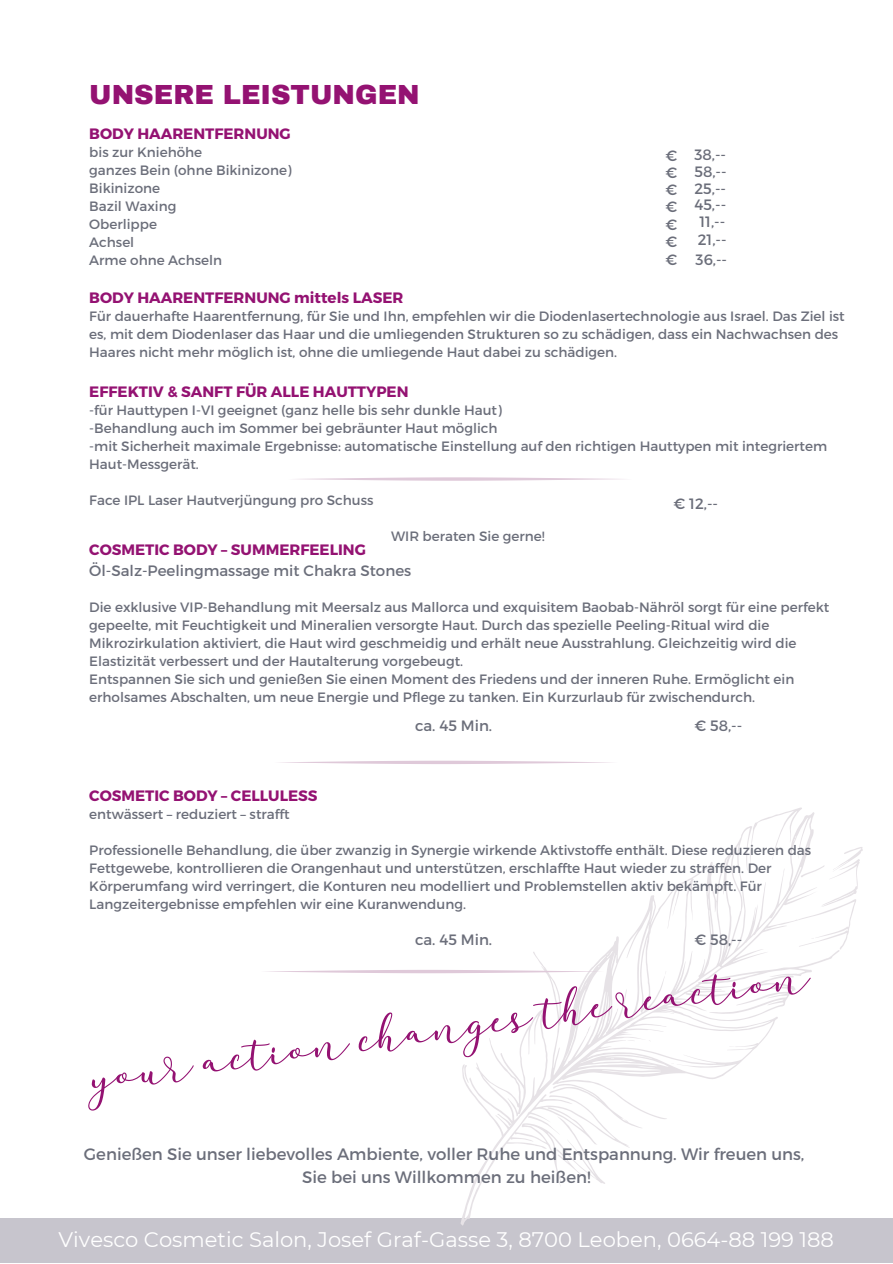
<style>
.page{position:relative;width:893px;height:1264px;background:#fff}
.page>*{position:absolute;margin:0;border:0;box-sizing:border-box;transform-origin:0 0}
.t1{font:54.6px "darloune";color:#941272}
.t2{font:900 27px "Archivo";color:#941272}
.t3{font:21px "Montserrat";color:#fff}
.t4{font:16.5px "Montserrat";color:#6b6e7a}
.t5{font:700 15px "Montserrat";color:#941272}
.t6{font:15px "Montserrat";color:#6b6e7a}
.t7{font:13.5px/18px "Montserrat";color:#6b6e7a}
</style>
<div class="page">
<div style="left:0;top:1217px;width:892px;height:45px;background:#c7c5cd"></div>
<svg style="left:460px;top:827px;width:396px;height:398px"></svg>
<svg style="left:556px;top:1149px;width:26px;height:26px"></svg>
<svg style="left:528px;top:1083px;width:114px;height:51px"></svg>
<svg style="left:497px;top:1113px;width:14px;height:12px"></svg>
<svg style="left:464px;top:1064px;width:4px;height:19px"></svg>
<svg style="left:749px;top:807px;width:114px;height:100px"></svg>
<svg style="left:280px;top:760px;width:331px;height:4px"></svg>
<svg style="left:266px;top:969px;width:338px;height:4px"></svg>
<svg style="left:297px;top:477px;width:326px;height:3px"></svg>
<p class="t2" style="left:89px;top:81px;width:332px">UNSERE LEISTUNGEN</p>
<p class="t5" style="left:89px;top:124px;width:203px">BODY HAARENTFERNUNG</p>
<p class="t7" style="left:89px;top:142px;width:114px">bis zur Kniehöhe</p>
<p class="t7" style="left:89px;top:160px;width:204px">ganzes Bein (ohne Bikinizone)</p>
<p class="t7" style="left:89px;top:178px;width:72px">Bikinizone</p>
<p class="t7" style="left:89px;top:196px;width:89px">Bazil Waxing</p>
<p class="t7" style="left:89px;top:214px;width:69px">Oberlippe</p>
<p class="t7" style="left:89px;top:232px;width:47px">Achsel</p>
<p class="t7" style="left:89px;top:250px;width:134px">Arme ohne Achseln</p>
<p class="t5" style="left:89px;top:288px;width:315px">BODY HAARENTFERNUNG mittels LASER</p>
<p class="t7" style="left:89px;top:306px;width:757px">Für dauerhafte Haarentfernung, für Sie und Ihn, empfehlen wir die Diodenlasertechnologie aus Israel. Das Ziel ist es, mit dem Diodenlaser das Haar und die umliegenden Strukturen so zu schädigen, dass ein Nachwachsen des<br>Haares nicht mehr möglich ist, ohne die umliegende Haut dabei zu schädigen.</p>
<p class="t5" style="left:89px;top:382px;width:321px">EFFEKTIV &amp; SANFT FÜR ALLE HAUTTYPEN</p>
<p class="t7" style="left:89px;top:401px;width:414px">-für Hauttypen I-VI geeignet (ganz helle bis sehr dunkle Haut)</p>
<p class="t7" style="left:89px;top:419px;width:410px">-Behandlung auch im Sommer bei gebräunter Haut möglich</p>
<p class="t7" style="left:89px;top:437px;width:739px">-mit Sicherheit maximale Ergebnisse: automatische Einstellung auf den richtigen Hauttypen mit integriertem<br>Haut-Messgerät.</p>
<p class="t7" style="left:89px;top:491px;width:286px">Face IPL Laser Hautverjüngung pro Schuss</p>
<p class="t7" style="left:391px;top:527px;width:155px">WIR beraten Sie gerne!</p>
<p class="t6" style="left:694px;top:145px;width:33px">38,--</p>
<p class="t6" style="left:694px;top:179px;width:33px">25,--</p>
<p class="t6" style="left:699px;top:212px;width:27px">11,--</p>
<p class="t6" style="left:697px;top:230px;width:30px">21,--</p>
<p class="t6" style="left:665px;top:146px;width:13px">€</p>
<p class="t6" style="left:665px;top:163px;width:13px">€</p>
<p class="t6" style="left:665px;top:180px;width:13px">€</p>
<p class="t6" style="left:665px;top:197px;width:13px">€</p>
<p class="t6" style="left:665px;top:214px;width:13px">€</p>
<p class="t6" style="left:665px;top:232px;width:13px">€</p>
<p class="t6" style="left:665px;top:250px;width:13px">€</p>
<p class="t6" style="left:694px;top:161px;width:34px">58,--</p>
<p class="t6" style="left:694px;top:195px;width:33px">45,--</p>
<p class="t6" style="left:695px;top:250px;width:33px">36,--</p>
<p class="t6" style="left:673px;top:493px;width:46px">€ 12,--</p>
<p class="t5" style="left:89px;top:540px;width:278px">COSMETIC BODY – SUMMERFEELING</p>
<p class="t6" style="left:89px;top:560px;width:323px">Öl-Salz-Peelingmassage mit Chakra Stones</p>
<p class="t7" style="left:89px;top:597px;width:741px">Die exklusive VIP-Behandlung mit Meersalz aus Mallorca und exquisitem Baobab-Nähröl sorgt für eine perfekt gepeelte, mit Feuchtigkeit und Mineralien versorgte Haut. Durch das spezielle Peeling-Ritual wird die Mikrozirkulation aktiviert, die Haut wird geschmeidig und erhält neue Ausstrahlung. Gleichzeitig wird die Elastizität verbessert und der Hautalterung vorgebeugt.</p>
<p class="t7" style="left:89px;top:669px;width:706px">Entspannen Sie sich und genießen Sie einen Moment des Friedens und der inneren Ruhe. Ermöglicht ein erholsames Abschalten, um neue Energie und Pflege zu tanken. Ein Kurzurlaub für zwischendurch.</p>
<p class="t6" style="left:415px;top:716px;width:79px">ca. 45 Min.</p>
<p class="t6" style="left:694px;top:716px;width:49px">€ 58,--</p>
<p class="t5" style="left:89px;top:785px;width:230px">COSMETIC BODY – CELLULESS</p>
<p class="t7" style="left:89px;top:804px;width:202px">entwässert – reduziert – strafft</p>
<p class="t7" style="left:89px;top:840px;width:723px">Professionelle Behandlung, die über zwanzig in Synergie wirkende Aktivstoffe enthält. Diese reduzieren das Fettgewebe, kontrollieren die Orangenhaut und unterstützen, erschlaffte Haut wieder zu straffen. Der Körperumfang wird verringert, die Konturen neu modelliert und Problemstellen aktiv bekämpft. Für Langzeitergebnisse empfehlen wir eine Kuranwendung.</p>
<p class="t6" style="left:415px;top:929px;width:79px">ca. 45 Min.</p>
<p class="t6" style="left:694px;top:929px;width:49px">€ 58,--</p>
<p class="t1" style="left:90px;top:1060px;width:725px;rotate:-8deg">your action changes the reaction</p>
<p class="t4" style="left:84px;top:1143px;width:722px">Genießen Sie unser liebevolles Ambiente, voller Ruhe und Entspannung. Wir freuen uns,</p>
<p class="t4" style="left:302px;top:1165px;width:290px">Sie bei uns Willkommen zu heißen!</p>
<p class="t3" style="left:59px;top:1226px;width:776px">Vivesco Cosmetic Salon, Josef Graf-Gasse 3, 8700 Leoben, 0664-88 199 188</p>
</div>
